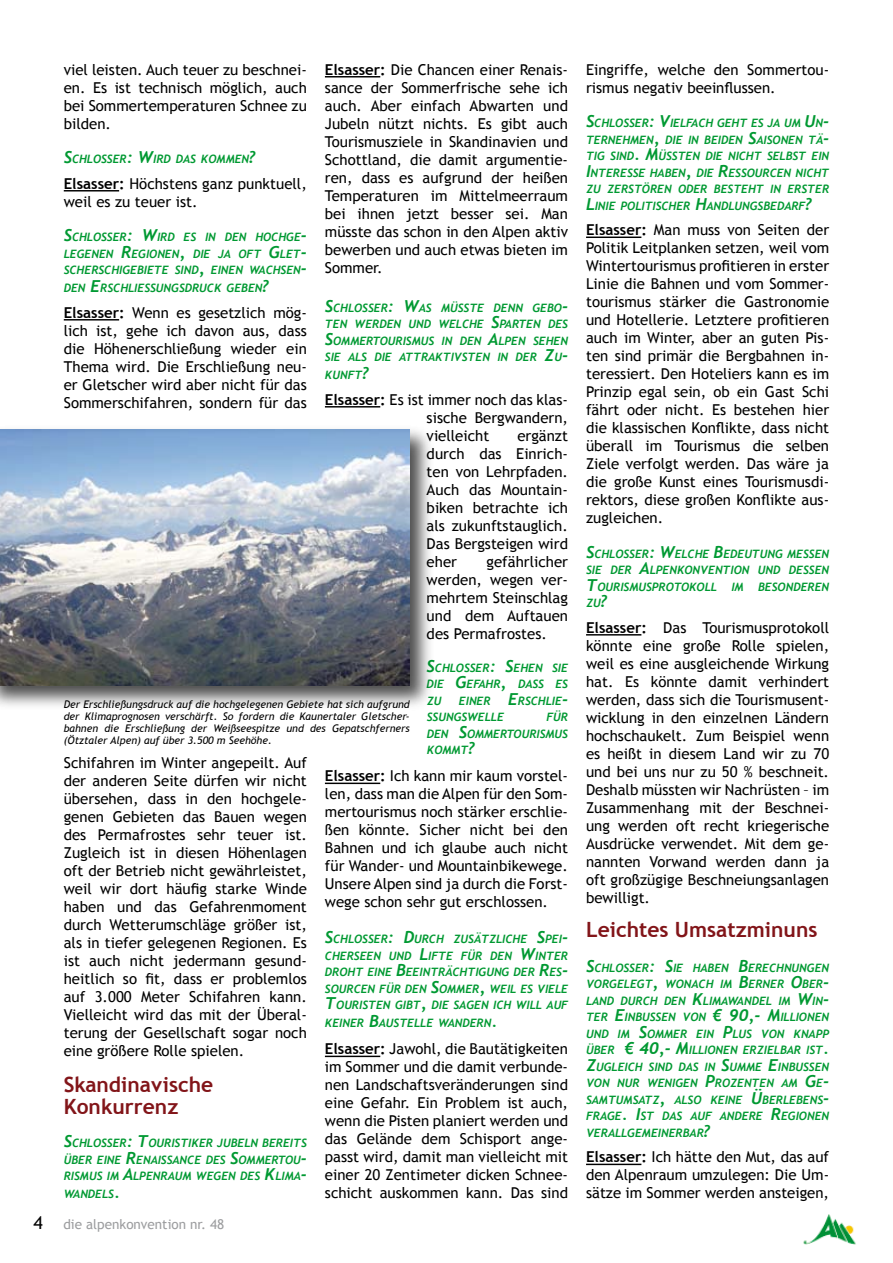
<style>
.page{position:relative;width:893px;height:1263px;background:#fff}
.page>*{position:absolute;margin:0;border:0;box-sizing:border-box;transform-origin:0 0}
.t1{font:700 21px/22.5px "Trebuchet MS";color:#821519}
.t2{font:18px "Trebuchet MS";color:#000}
.t3{font:15px/18px "Trebuchet MS";color:#000;text-align:justify}
.t4{font:13.5px "Trebuchet MS";color:#9c9d9f}
.t5{font:italic 700 11.55px/16.5px "Trebuchet";color:#009932;text-align:justify}
.t6{font:italic 10.5px/12px "Trebuchet MS";color:#000;text-align:justify}
.s1{font-weight:700}
.s2{font-size:16.5px}
.s3{font-style:inherit}
</style>
<div class="page">
<img style="left:803px;top:1215px;width:53px;height:30px">
<hr style="left:64px;top:190px;width:55px;height:1px;background:#000">
<hr style="left:64px;top:319px;width:55px;height:1px;background:#000">
<hr style="left:325px;top:76px;width:55px;height:1px;background:#000">
<hr style="left:325px;top:406px;width:55px;height:1px;background:#000">
<hr style="left:325px;top:783px;width:55px;height:1px;background:#000">
<hr style="left:325px;top:1056px;width:55px;height:1px;background:#000">
<hr style="left:586px;top:237px;width:55px;height:1px;background:#000">
<hr style="left:586px;top:634px;width:55px;height:1px;background:#000">
<hr style="left:586px;top:1164px;width:55px;height:1px;background:#000">
<div style="left:0;top:426px;width:435px;height:285px;background:#000;opacity:.7"></div>
<img style="left:0;top:429px;width:410px;height:257px">
<p class="t3" style="left:325px;top:61px;width:245px"><span class="s1">Elsasser:</span> Die Chancen einer Renais&shy;sance der Sommerfrische sehe ich auch. Aber einfach Abwarten und Jubeln nützt nichts. Es gibt auch Tourismusziele in Skandinavien und Schottland, die damit argumentie&shy;ren, dass es aufgrund der heißen Temperaturen im Mittelmeerraum bei ihnen jetzt besser sei. Man müsste das schon in den Alpen aktiv bewerben und auch etwas bieten im Sommer.</p>
<p class="t5" style="left:325px;top:300px;width:245px"><span class="s2">S</span>CHLOSSER<span class="s2">: W</span>AS MÜSSTE DENN GEBO<span class="s2">-</span>TEN WERDEN UND WELCHE <span class="s2">S</span>PARTEN DES <span class="s2">S</span>OMMERTOURISMUS IN DEN <span class="s2">A</span>LPEN SEHEN SIE ALS DIE ATTRAKTIVSTEN IN DER <span class="s2">Z</span>U<span class="s2">-</span></p>
<p class="t5" style="left:325px;top:367px;width:45px">KUNFT<span class="s2">?</span></p>
<p class="t3" style="left:427px;top:391px;width:143px;text-indent:-102px"><span class="s1">Elsasser:</span> Es ist immer noch das klas&shy;sische Bergwandern, vielleicht</p>
<p class="t3" style="left:64px;top:61px;width:245px">viel leisten. Auch teuer zu beschnei&shy;en. Es ist technisch möglich, auch bei Sommertemperaturen Schnee zu bilden.</p>
<p class="t5" style="left:64px;top:151px;width:193px"><span class="s2">S</span>CHLOSSER<span class="s2">: W</span>IRD DAS KOMMEN<span class="s2">?</span></p>
<p class="t3" style="left:64px;top:175px;width:245px"><span class="s1">Elsasser:</span> Höchstens ganz punktuell, weil es zu teuer ist.</p>
<p class="t5" style="left:64px;top:229px;width:245px"><span class="s2">S</span>CHLOSSER<span class="s2">: W</span>IRD ES IN DEN HOCHGE<span class="s2">-</span>LEGENEN <span class="s2">R</span>EGIONEN<span class="s2">,</span> DIE JA OFT <span class="s2">G</span>LET<span class="s2">-</span>SCHERSCHIGEBIETE SIND<span class="s2">,</span> EINEN WACHSEN<span class="s2">-</span></p>
<p class="t5" style="left:64px;top:280px;width:207px">DEN <span class="s2">E</span>RSCHLIESSUNGSDRUCK GEBEN<span class="s2">?</span></p>
<p class="t3" style="left:64px;top:304px;width:245px"><span class="s1">Elsasser:</span> Wenn es gesetzlich mög&shy;lich ist, gehe ich davon aus, dass die Höhenerschließung wieder ein Thema wird. Die Erschließung neu&shy;er Gletscher wird aber nicht für das Sommerschifahren, sondern für das</p>
<p class="t3" style="left:427px;top:427px;width:143px;text-indent:91px">ergänzt durch das Einrich&shy;ten von Lehrpfaden.<br>Auch das Mountain&shy;biken betrachte ich als zukunftstauglich.<br>Das Bergsteigen wird eher</p>
<p class="t3" style="left:427px;top:553px;width:143px;text-indent:60px">gefährlicher werden, wegen ver&shy;mehrtem Steinschlag und dem Auftauen des Permafrostes.</p>
<p class="t5" style="left:427px;top:660px;width:143px"><span class="s2">S</span>CHLOSSER<span class="s2">: S</span>EHEN SIE DIE <span class="s2">G</span>EFAHR<span class="s2">,</span> DASS ES ZU</p>
<p class="t5" style="left:427px;top:693px;width:143px;text-indent:32px">EINER <span class="s2">E</span>RSCHLIE<span class="s2">-<br></span>SSUNGSWELLE</p>
<p class="t6" style="left:64px;top:698px;width:348px">Der Erschließungsdruck auf die hochgelegenen Gebiete hat sich aufgrund der Klimaprognosen verschärft. So fordern die Kaunertaler Gletscher&shy;bahnen die Erschließung der Weißseespitze und des Gepatschferners (Ötztaler Alpen) auf über 3.500 m Seehöhe.</p>
<p class="t5" style="left:427px;top:709px;width:143px;text-indent:120px">FÜR DEN <span class="s2">S</span>OMMERTOURISMUS KOMMT<span class="s2">?</span></p>
<p class="t3" style="left:325px;top:767px;width:245px"><span class="s1">Elsasser:</span> Ich kann mir kaum vorstel&shy;len, dass man die Alpen für den Som&shy;mertourismus noch stärker erschlie&shy;ßen könnte. Sicher nicht bei den Bahnen und ich glaube auch nicht für Wander- und Mountainbikewege.<br>Unsere Alpen sind ja durch die Forst&shy;wege schon sehr gut erschlossen.</p>
<p class="t5" style="left:325px;top:931px;width:245px"><span class="s2">S</span>CHLOSSER<span class="s2">: D</span>URCH ZUSÄTZLICHE <span class="s2">S</span>PEI<span class="s2">-</span>CHERSEEN UND <span class="s2">L</span>IFTE FÜR DEN <span class="s2">W</span>INTER DROHT EINE <span class="s2">B</span>EEINTRÄCHTIGUNG DER <span class="s2">R</span>ES<span class="s2">-</span>SOURCEN FÜR DEN <span class="s2">S</span>OMMER<span class="s2">,</span> WEIL ES VIELE <span class="s2">T</span>OURISTEN GIBT<span class="s2">,</span> DIE SAGEN ICH WILL AUF</p>
<p class="t5" style="left:325px;top:1015px;width:174px">KEINER <span class="s2">B</span>AUSTELLE WANDERN<span class="s2">.</span></p>
<p class="t3" style="left:325px;top:1040px;width:245px"><span class="s1">Elsasser:</span> Jawohl, die Bautätigkeiten im Sommer und die damit verbunde&shy;nen Landschaftsveränderungen sind eine Gefahr. Ein Problem ist auch, wenn die Pisten planiert werden und das Gelände dem Schisport ange&shy;passt wird, damit man vielleicht mit einer 20 Zentimeter dicken Schnee&shy;schicht auskommen kann. Das sind</p>
<p class="t3" style="left:64px;top:754px;width:245px">Schifahren im Winter angepeilt. Auf der anderen Seite dürfen wir nicht übersehen, dass in den hochgele&shy;genen Gebieten das Bauen wegen des Permafrostes sehr teuer ist.<br>Zugleich ist in diesen Höhenlagen oft der Betrieb nicht gewährleistet, weil wir dort häufig starke Winde haben und das Gefahrenmoment durch Wetterumschläge größer ist, als in tiefer gelegenen Regionen. Es ist auch nicht jedermann gesund&shy;heitlich so fit, dass er problemlos auf 3.000 Meter Schifahren kann.<br>Vielleicht wird das mit der Überal&shy;terung der Gesellschaft sogar noch eine größere Rolle spielen.</p>
<h1 class="t1" style="left:64px;top:1073px;width:151px">Skandinavische<br>Konkurrenz</h1>
<p class="t5" style="left:64px;top:1135px;width:245px"><span class="s2">S</span>CHLOSSER<span class="s2">: T</span>OURISTIKER JUBELN BEREITS ÜBER EINE <span class="s2">R</span>ENAISSANCE DES <span class="s2">S</span>OMMERTOU<span class="s2">-</span>RISMUS IM <span class="s2">A</span>LPENRAUM WEGEN DES <span class="s2">K</span>LIMA<span class="s2">-</span></p>
<p class="t5" style="left:64px;top:1186px;width:58px">WANDELS<span class="s2">.</span></p>
<p class="t2" style="left:34px;top:1212px;width:11px">4</p>
<p class="t4" style="left:63px;top:1217px;width:162px">die alpenkonvention nr. 48</p>
<p class="t3" style="left:586px;top:61px;width:245px">Eingriffe, welche den Sommertou&shy;rismus negativ beeinflussen.</p>
<p class="t5" style="left:586px;top:115px;width:245px"><span class="s2">S</span>CHLOSSER<span class="s2">: V</span>IELFACH GEHT ES JA UM <span class="s2">U</span>N<span class="s2">-</span>TERNEHMEN<span class="s2">,</span> DIE IN BEIDEN <span class="s2">S</span>AISONEN TÄ<span class="s2">-</span>TIG SIND<span class="s2">. M</span>ÜSSTEN DIE NICHT SELBST EIN <span class="s2">I</span>NTERESSE HABEN<span class="s2">,</span> DIE <span class="s2">R</span>ESSOURCEN NICHT ZU ZERSTÖREN ODER BESTEHT IN ERSTER <span class="s2">L</span>INIE POLITISCHER <span class="s2">H</span>ANDLUNGSBEDARF<span class="s2">?</span></p>
<p class="t3" style="left:586px;top:221px;width:245px"><span class="s1">Elsasser:</span> Man muss von Seiten der Politik Leitplanken setzen, weil vom Wintertourismus profitieren in erster Linie die Bahnen und vom Sommer&shy;tourismus stärker die Gastronomie und Hotellerie. Letztere profitieren auch im Winter, aber an guten Pis&shy;ten sind primär die Bergbahnen in&shy;teressiert. Den Hoteliers kann es im Prinzip egal sein, ob ein Gast Schi fährt oder nicht. Es bestehen hier die klassischen Konflikte, dass nicht überall im Tourismus die selben Ziele verfolgt werden. Das wäre ja die große Kunst eines Tourismusdi&shy;rektors, diese großen Konflikte aus&shy;zugleichen.</p>
<p class="t5" style="left:586px;top:546px;width:245px"><span class="s2">S</span>CHLOSSER<span class="s2">: W</span>ELCHE <span class="s2">B</span>EDEUTUNG MESSEN SIE DER <span class="s2">A</span>LPENKONVENTION UND DESSEN <span class="s2">T</span>OURISMUSPROTOKOLL</p>
<p class="t5" style="left:731px;top:579px;width:14px">IM</p>
<p class="t5" style="left:758px;top:579px;width:72px">BESONDEREN</p>
<p class="t5" style="left:586px;top:595px;width:23px">ZU<span class="s2">?</span></p>
<p class="t3" style="left:586px;top:619px;width:245px"><span class="s1">Elsasser:</span> Das Tourismusprotokoll könnte eine große Rolle spielen, weil es eine ausgleichende Wirkung hat. Es könnte damit verhindert werden, dass sich die Tourismusent&shy;wicklung in den einzelnen Ländern hochschaukelt. Zum Beispiel wenn es heißt in diesem Land wir zu 70 und bei uns nur zu 50 % beschneit.<br>Deshalb müssten wir Nachrüsten – im Zusammenhang mit der Beschnei&shy;ung werden oft recht kriegerische Ausdrücke verwendet. Mit dem ge&shy;nannten Vorwand werden dann ja oft großzügige Beschneiungsanlagen bewilligt.</p>
<h1 class="t1" style="left:586px;top:919px;width:233px">Leichtes Umsatzminuns</h1>
<p class="t5" style="left:586px;top:960px;width:245px"><span class="s2">S</span>CHLOSSER<span class="s2">: S</span>IE HABEN <span class="s2">B</span>ERECHNUNGEN VORGELEGT<span class="s2">,</span> WONACH IM <span class="s2">B</span>ERNER <span class="s2">O</span>BER<span class="s2">-</span>LAND DURCH DEN <span class="s2">K</span>LIMAWANDEL IM <span class="s2">W</span>IN<span class="s2">-</span><span class="s3">TER</span> <span class="s2">E</span><span class="s3">INBUSSEN VON</span> <span class="s2">€ 90,- M</span><span class="s3">ILLIONEN </span>UND IM <span class="s2">S</span>OMMER EIN <span class="s2">P</span>LUS VON KNAPP <span class="s3">ÜBER</span> <span class="s2">€ 40,- M</span><span class="s3">ILLIONEN ERZIELBAR IST</span><span class="s2">.<br></span><span class="s2">Z</span>UGLEICH SIND DAS IN <span class="s2">S</span>UMME <span class="s2">E</span>INBUSSEN VON NUR WENIGEN <span class="s2">P</span>ROZENTEN AM <span class="s2">G</span>E<span class="s2">-</span>SAMTUMSATZ<span class="s2">,</span> ALSO KEINE <span class="s2">Ü</span>BERLEBENS<span class="s2">-</span>FRAGE<span class="s2">. I</span>ST DAS AUF ANDERE <span class="s2">R</span>EGIONEN VERALLGEMEINERBAR<span class="s2">?</span></p>
<p class="t3" style="left:586px;top:1148px;width:245px"><span class="s1">Elsasser:</span> Ich hätte den Mut, das auf den Alpenraum umzulegen: Die Um&shy;sätze im Sommer werden ansteigen,</p>
</div>
